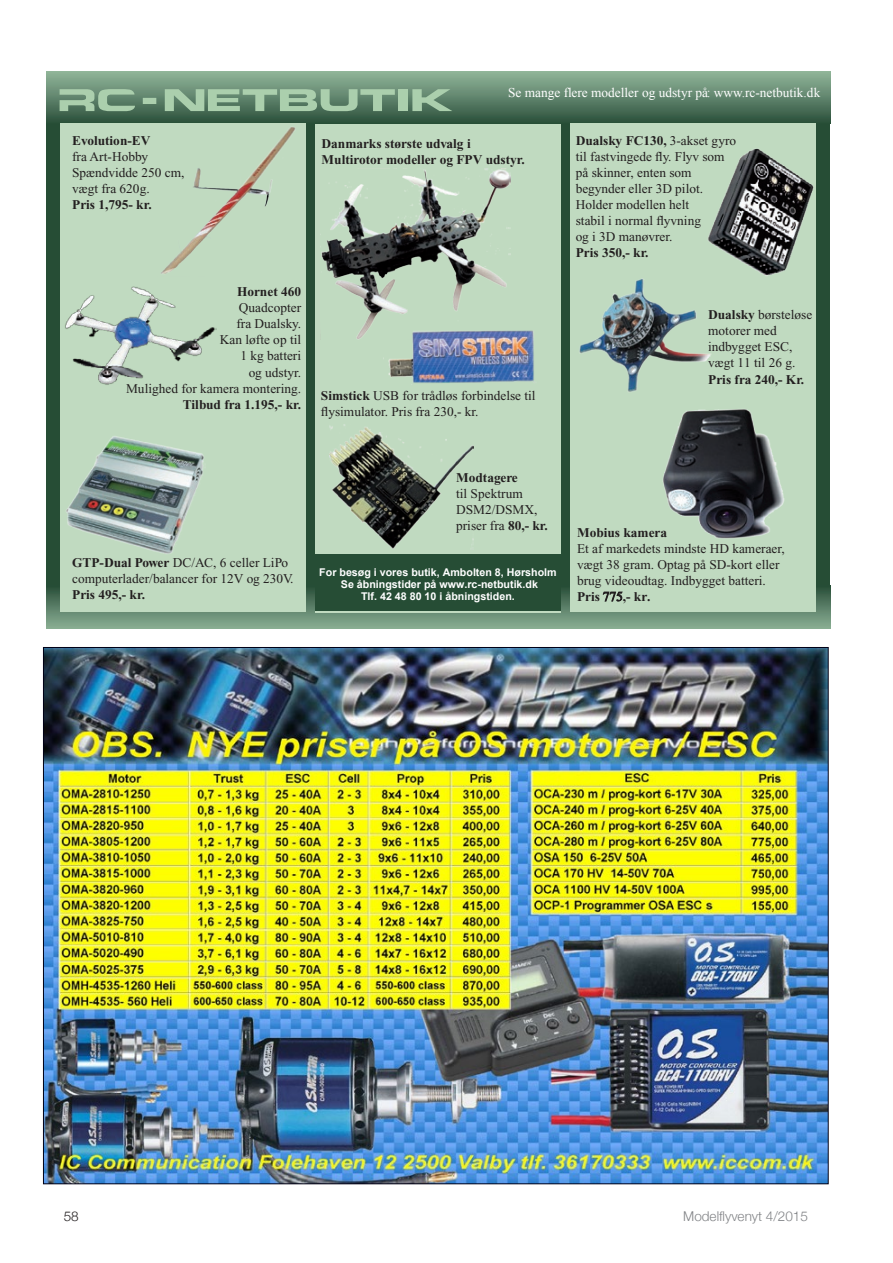
<style>
.page{position:relative;width:893px;height:1263px;background:#fff}
.page>*{position:absolute;margin:0;border:0;box-sizing:border-box;transform-origin:0 0}
.t1{font:300 13.5px "Helvetica Neue";color:#808285}
.t2{font:300 13.5px "Helvetica Neue";color:#231f20}
.t3{font:13.35px/16px "Times New Roman";color:#231f20}
.t4{font:700 13.35px/16px "Times New Roman";color:#231f20}
.t5{font:13.35px "Times New Roman";color:#fff}
.t6{font:700 10.65px/12.3px "Arial";color:#fff;text-align:center}
.s1{font-weight:700}
.s2{font-style:inherit}
</style>
<div class="page">
<div style="left:46px;top:71px;width:784px;height:557px;background:#264d35"></div>
<svg style="left:46px;top:590px;width:784px;height:38px;background:#789c83"></svg>
<div style="left:46px;top:71px;width:784px;height:53px;background:linear-gradient(to bottom,#93b79b,#2b503b)"></div>
<div style="left:60px;top:123px;width:246px;height:488px;background:#c0dac0"></div>
<div style="left:315px;top:124px;width:246px;height:488px;background:#c0dac0"></div>
<div style="left:570px;top:123px;width:246px;height:488px;background:#c0dac0"></div>
<svg style="left:60px;top:89px;width:75px;height:22px;background:#88ac8f"></svg>
<div style="left:143px;top:98px;width:13px;height:6px;background:#abcfad"></div>
<svg style="left:165px;top:89px;width:230px;height:22px;background:#87ab8e"></svg>
<div style="left:398px;top:89px;width:10px;height:22px;background:#abcfad"></div>
<svg style="left:412px;top:89px;width:40px;height:22px"></svg>
<div style="left:315px;top:554px;width:246px;height:57px;background:#264d35"></div>
<img style="left:65px;top:286px;width:152px;height:99px">
<img style="left:641px;top:102px;width:189px;height:174px">
<img style="left:383px;top:330px;width:151px;height:53px">
<img style="left:66px;top:436px;width:138px;height:118px">
<img style="left:579px;top:270px;width:155px;height:122px">
<img style="left:330px;top:424px;width:143px;height:125px">
<img style="left:161px;top:127px;width:134px;height:147px">
<svg style="left:603px;top:591px;width:20px;height:10px"></svg>
<img style="left:663px;top:409px;width:121px;height:130px">
<img style="left:321px;top:169px;width:189px;height:171px">
<img style="left:45px;top:649px;width:782px;height:533px">
<p class="t4" style="left:72px;top:132px;width:80px">Evolution-EV</p>
<p class="t3" style="left:72px;top:148px;width:114px">fra Art-Hobby<br>Spændvidde 250 cm, vægt fra 620g.</p>
<p class="t4" style="left:72px;top:196px;width:81px">Pris 1,795- kr.</p>
<p class="t4" style="left:237px;top:284px;width:65px">Hornet 460</p>
<p class="t3" style="left:126px;top:300px;width:177px;text-align:right">Quadcopter<br>fra Dualsky.<br>Kan løfte op til<br>1 kg batteri<br>og udstyr.<br>Mulighed for kamera montering.</p>
<p class="t4" style="left:183px;top:396px;width:120px">Tilbud fra 1.195,- kr.</p>
<p class="t5" style="left:508px;top:84px;width:314px">Se mange flere modeller og udstyr på: www.rc-netbutik.dk</p>
<p class="t4" style="left:322px;top:135px;width:205px">Danmarks største udvalg i<br>Multirotor modeller og FPV udstyr.</p>
<p class="t3" style="left:321px;top:387px;width:216px"><span class="s1">Simstick</span> USB for trådløs forbindelse til flysimulator. Pris fra 230,- kr.</p>
<p class="t3" style="left:576px;top:133px;width:162px"><span class="s1">Dualsky FC130,</span> 3-akset gyro til fastvingede fly. Flyv som på skinner, enten som begynder eller 3D pilot.<br>Holder modellen helt<br>stabil i normal flyvning<br>og i 3D manøvrer.</p>
<p class="t4" style="left:576px;top:245px;width:74px">Pris 350,- kr.</p>
<p class="t3" style="left:708px;top:307px;width:106px"><span class="s1">Dualsky</span> børsteløse motorer med indbygget ESC, vægt 11 til 26 g.</p>
<p class="t4" style="left:708px;top:371px;width:98px">Pris fra 240,- Kr.</p>
<p class="t3" style="left:72px;top:554px;width:223px"><span class="s1">GTP-Dual Power</span> DC/AC, 6 celler LiPo computerlader/balancer for 12V og 230V.</p>
<p class="t4" style="left:72px;top:587px;width:74px">Pris 495,- kr.</p>
<p class="t4" style="left:456px;top:470px;width:63px">Modtagere</p>
<p class="t3" style="left:456px;top:486px;width:93px">til Spektrum<br>DSM2/DSMX, priser fra <span class="s1">80,- kr.</span></p>
<p class="t6" style="left:319px;top:566px;width:239px">For besøg i vores butik, Ambolten 8, Hørsholm<br>Se åbningstider på www.rc-netbutik.dk<br>Tlf. 42 48 80 10 i åbningstiden.</p>
<p class="t4" style="left:577px;top:524px;width:91px">Mobius kamera</p>
<p class="t3" style="left:577px;top:540px;width:209px">Et af markedets mindste HD kameraer, vægt 38 gram. Optag på SD-kort eller brug videoudtag. Indbygget batteri.<br><span class="s1">Pris</span> <span class="s2">775</span><span class="s1">,- kr.</span></p>
<p class="t2" style="left:64px;top:1205px;width:17px">58</p>
<p class="t1" style="left:683px;top:1205px;width:126px">Modelflyvenyt 4/2015</p>
</div>
